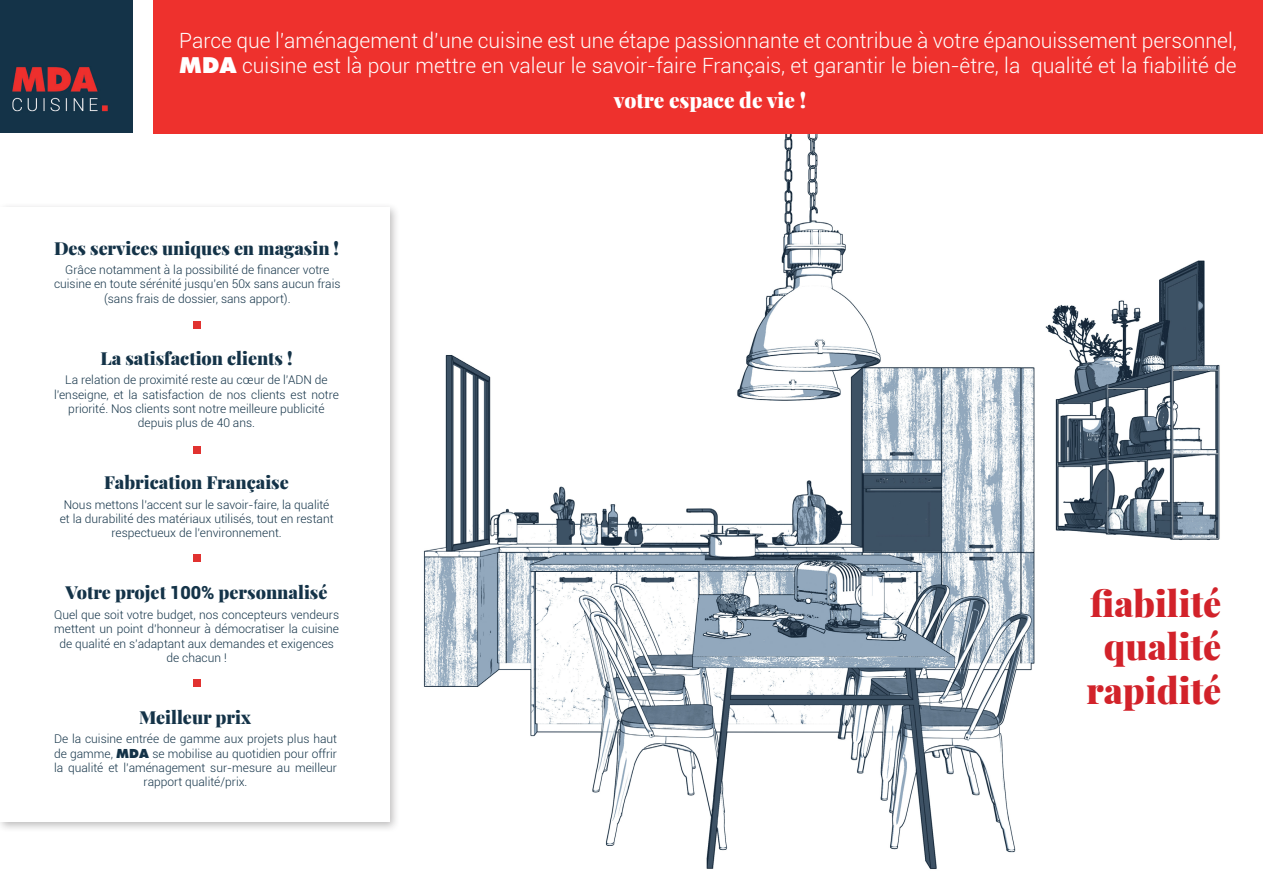
<style>
.page{position:relative;width:1263px;height:893px;background:#fff}
.page>*{position:absolute;margin:0;border:0;box-sizing:border-box;transform-origin:0 0}
.t1{font:900 36px "Playfair Display";color:#d2222a}
.t2{font:300 21px/25.2px "Roboto";color:#fff}
.t3{font:900 21px "Playfair Display";color:#fff}
.t4{font:900 18px "Playfair Display";color:#143348}
.t5{font:300 12px/14.4px "Roboto";color:#143348;text-align:center}
.s1{font-family:"Futura Std";font-weight:800}
.s2{font-family:"Roboto"}
</style>
<div class="page">
<img style="left:423px;top:134px;width:797px;height:735px">
<div style="left:0;top:202px;width:400px;height:630px;background:#231f20;opacity:.3"></div>
<div style="left:0;top:207px;width:389px;height:614px;background:#fff"></div>
<div style="left:193px;top:321px;width:8px;height:8px;background:#e13230"></div>
<div style="left:153px;top:0;width:1110px;height:134px;background:#ee312d"></div>
<div style="left:193px;top:446px;width:8px;height:7px;background:#e13230"></div>
<div style="left:193px;top:555px;width:8px;height:7px;background:#e13230"></div>
<div style="left:193px;top:679px;width:8px;height:8px;background:#e13230"></div>
<img style="left:0;top:0;width:133px;height:133px">
<p class="t2" style="left:179px;top:27px;width:1059px">Parce que l’aménagement d’une cuisine est une étape passionnante et contribue à votre épanouissement personnel,<br><span class="s1">MDA</span> cuisine est là pour mettre en valeur le savoir-faire Français, et garantir le bien-être, la qualité et la fiabilité de</p>
<p class="t3" style="left:614px;top:83px;width:194px">votre espace de vie !</p>
<p class="t4" style="left:54px;top:234px;width:287px">Des services uniques en magasin !</p>
<p class="t5" style="left:65px;top:262px;width:266px">Grâce notamment à la possibilité de financer votre</p>
<p class="t5" style="left:54px;top:277px;width:288px">cuisine en toute sérénité jusqu’en 50x sans aucun frais (sans frais de dossier, sans apport).</p>
<p class="t4" style="left:101px;top:344px;width:194px">La satisfaction clients !</p>
<p class="t5" style="left:65px;top:372px;width:264px">La relation de proximité reste au cœur de l’ADN de</p>
<p class="t5" style="left:54px;top:387px;width:286px">l’enseigne, et la satisfaction de nos clients est notre priorité. Nos clients sont notre meilleure publicité</p>
<p class="t5" style="left:138px;top:415px;width:119px">depuis plus de 40 ans.</p>
<p class="t4" style="left:104px;top:468px;width:186px">Fabrication Française</p>
<p class="t5" style="left:64px;top:497px;width:267px">Nous mettons l’accent sur le savoir-faire, la qualité</p>
<p class="t5" style="left:60px;top:511px;width:275px">et la durabilité des matériaux utilisés, tout en restant</p>
<p class="t5" style="left:112px;top:526px;width:172px">respectueux de l’environnement.</p>
<p class="t4" style="left:66px;top:578px;width:263px">Votre projet <span class="s2">100%</span> personnalisé</p>
<p class="t5" style="left:54px;top:607px;width:286px">Quel que soit votre budget, nos concepteurs vendeurs mettent un point d’honneur à démocratiser la cuisine de qualité en s’adaptant aux demandes et exigences</p>
<p class="t5" style="left:167px;top:650px;width:62px">de chacun !</p>
<p class="t4" style="left:139px;top:703px;width:113px">Meilleur prix</p>
<p class="t5" style="left:54px;top:731px;width:284px">De la cuisine entrée de gamme aux projets plus haut de gamme, <span class="s1">MDA</span> se mobilise au quotidien pour offrir la qualité et l’aménagement sur-mesure au meilleur rapport qualité/prix.</p>
<p class="t1" style="left:1090px;top:575px;width:133px">fiabilité</p>
<p class="t1" style="left:1104px;top:618px;width:119px">qualité</p>
<p class="t1" style="left:1086px;top:662px;width:136px">rapidité</p>
</div>
